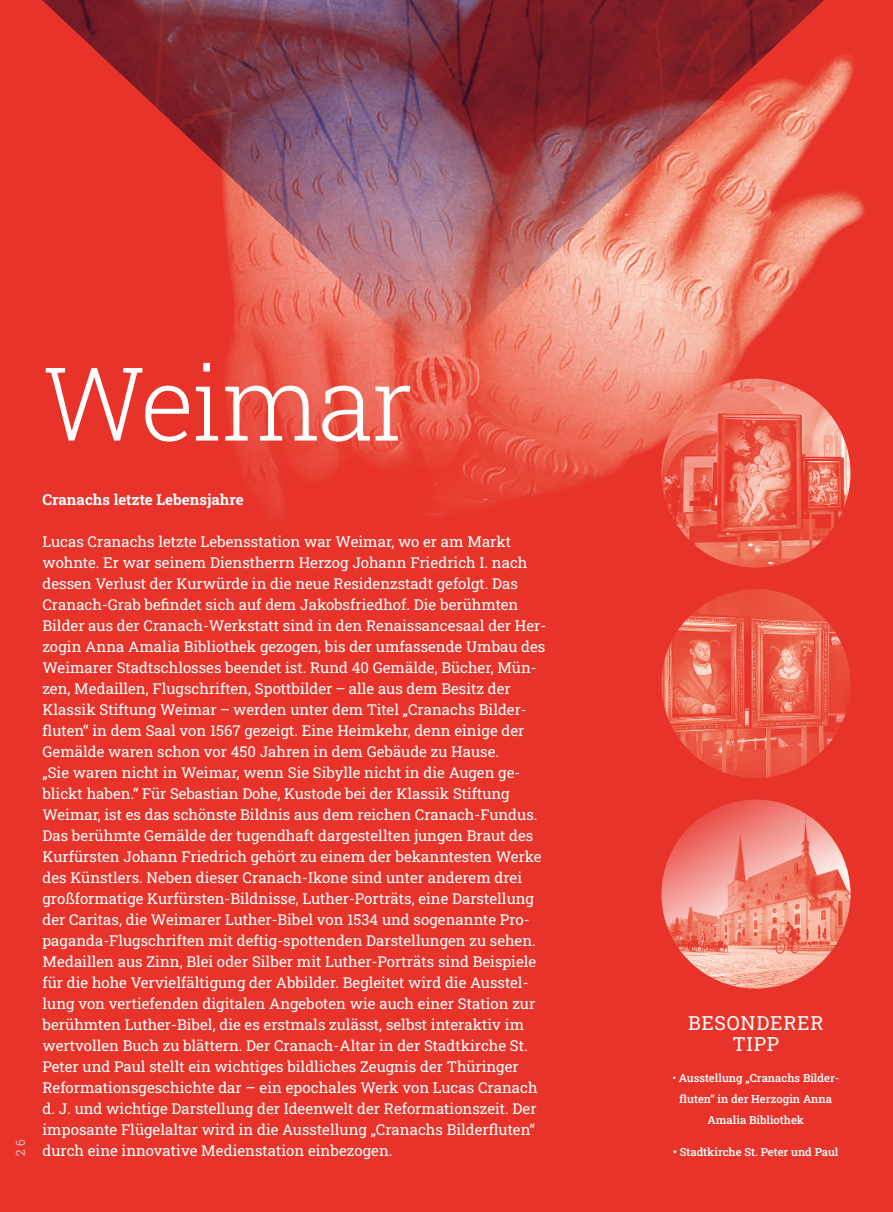
<style>
.page{position:relative;width:893px;height:1212px;background:#e7332a}
.page>*{position:absolute;margin:0;border:0;box-sizing:border-box;transform-origin:0 0}
.t1{font:300 102px "Roboto Slab";letter-spacing:-.02em;color:#fff}
.t2{font:19.5px/21px "Roboto Slab";letter-spacing:.04em;color:#fff;text-align:center}
.t3{font:15px/21px "Roboto Slab";color:#fff}
.t4{font:700 15px "Roboto Slab";color:#fff}
.t5{font:300 12px "Roboto Slab";color:#fff}
.t6{font:500 11.25px/21px "Roboto Slab";color:#fff;text-align:center}
.s1{font-weight:400}
</style>
<div class="page">
<img style="left:661px;top:799px;width:189px;height:189px;border-radius:94px">
<img style="left:661px;top:589px;width:189px;height:189px;border-radius:94px">
<img style="left:661px;top:379px;width:189px;height:189px;border-radius:94px">
<img style="left:225px;top:55px;width:640px;height:478px">
<img style="left:42px;top:0;width:791px;height:367px">
<h1 class="t1" style="left:43px;top:334px;width:372px">Weimar</h1>
<p class="t4" style="left:43px;top:489px;width:203px">Cranachs letzte Lebensjahre</p>
<p class="t3" style="left:43px;top:530px;width:505px">Lucas Cranachs letzte Lebensstation war Weimar, wo er am Markt wohnte. Er war seinem Dienstherrn Herzog Johann Friedrich I. nach dessen Verlust der Kurwürde in die neue Residenzstadt gefolgt. Das Cranach-Grab befindet sich auf dem Jakobsfriedhof. Die berühmten Bilder aus der Cranach-Werkstatt sind in den Renaissancesaal der Her&shy;zogin Anna Amalia Bibliothek gezogen, bis der umfassende Umbau des Weimarer Stadtschlosses beendet ist. Rund 40 Gemälde, Bücher, Mün&shy;zen, Medaillen, Flugschriften, Spottbilder – alle aus dem Besitz der Klassik Stiftung Weimar – werden unter dem Titel „Cranachs Bilder&shy;fluten“ in dem Saal von 1567 gezeigt. Eine Heimkehr, denn einige der Gemälde waren schon vor 450 Jahren in dem Gebäude zu Hause.<br>„Sie waren nicht in Weimar, wenn Sie Sibylle nicht in die Augen ge&shy;blickt haben.“ Für Sebastian Dohe, Kustode bei der Klassik Stiftung Weimar, ist es das schönste Bildnis aus dem reichen Cranach-Fundus.<br>Das berühmte Gemälde der tugendhaft dargestellten jungen Braut des Kurfürsten Johann Friedrich gehört zu einem der bekanntesten Werke des Künstlers. Neben dieser Cranach-Ikone sind unter anderem drei großformatige Kurfürsten-Bildnisse, Luther-Porträts, eine Darstellung der Caritas, die Weimarer Luther-Bibel von 1534 und sogenannte Pro&shy;paganda-Flugschriften mit deftig-spottenden Darstellungen zu sehen.<br>Medaillen aus Zinn, Blei oder Silber mit Luther-Porträts sind Beispiele für die hohe Vervielfältigung der Abbilder. Begleitet wird die Ausstel&shy;lung von vertiefenden digitalen Angeboten wie auch einer Station zur berühmten Luther-Bibel, die es erstmals zulässt, selbst interaktiv im wertvollen Buch zu blättern. Der Cranach-Altar in der Stadtkirche St.<br>Peter und Paul stellt ein wichtiges bildliches Zeugnis der Thüringer Reformationsgeschichte dar – ein epochales Werk von Lucas Cranach d. J. und wichtige Darstellung der Ideenwelt der Reformationszeit. Der imposante Flügelaltar wird in die Ausstellung „Cranachs Bilderfluten“ durch eine innovative Medienstation einbezogen.</p>
<h2 class="t2" style="left:688px;top:1011px;width:137px">BESONDERER<br>TIPP</h2>
<p class="t6" style="left:672px;top:1067px;width:168px"><span class="s1">•</span> Ausstellung „Cranachs Bilder&shy;fluten“ in der Herzogin Anna<br>Amalia Bibliothek</p>
<p class="t5" style="left:12px;top:1156px;width:18px;rotate:-90deg">2 6</p>
<p class="t6" style="left:673px;top:1141px;width:167px">• Stadtkirche St. Peter und Paul</p>
</div>
